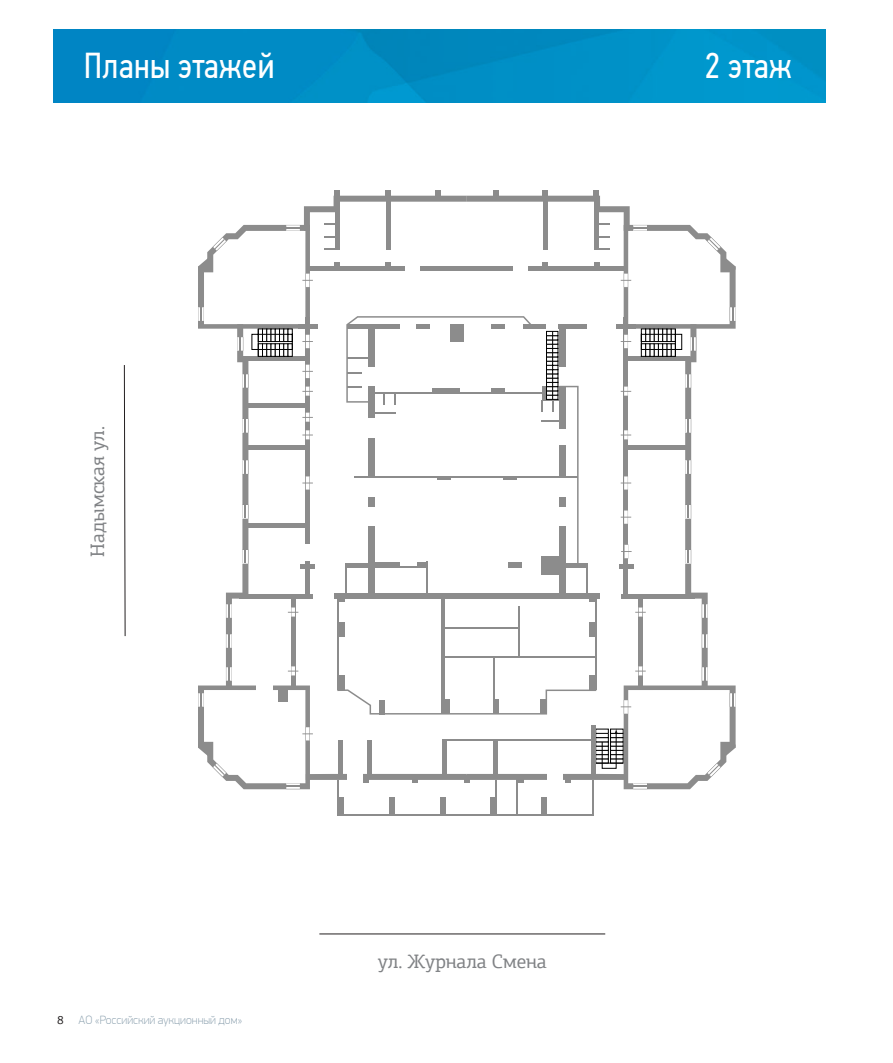
<style>
.page{position:relative;width:893px;height:1063px;background:#fff}
.page>*{position:absolute;margin:0;border:0;box-sizing:border-box;transform-origin:0 0}
.t1{font:36px "PF Din Text Cond Pro";letter-spacing:.01em;color:#fff}
.Sidebar_Right_Text{font:19.5px "PF Agora Slab Pro";letter-spacing:-.01em;color:#808285}
.t2{font:100 12px "PF Din Display Pro";color:#8ca1af}
.s1{font-family:"PF Agora Slab Pro";font-weight:400;color:#231f20}
</style>
<div class="page">
<img style="left:54px;top:30px;width:772px;height:72px">
<svg style="left:226px;top:196px;width:241px;height:584px"></svg>
<div style="left:386px;top:199px;width:5px;height:50px;background:#8c8c8c"></div>
<div style="left:338px;top:797px;width:5px;height:17px;background:#8c8c8c"></div>
<div style="left:389px;top:797px;width:6px;height:17px;background:#8c8c8c"></div>
<div style="left:440px;top:797px;width:6px;height:17px;background:#8c8c8c"></div>
<div style="left:490px;top:797px;width:6px;height:17px;background:#8c8c8c"></div>
<div style="left:541px;top:797px;width:6px;height:17px;background:#8c8c8c"></div>
<div style="left:335px;top:199px;width:5px;height:50px;background:#8c8c8c"></div>
<div style="left:385px;top:191px;width:6px;height:7px;background:#8c8c8c"></div>
<div style="left:385px;top:262px;width:6px;height:8px;background:#8c8c8c"></div>
<div style="left:334px;top:262px;width:6px;height:8px;background:#8c8c8c"></div>
<div style="left:339px;top:594px;width:6px;height:8px;background:#8c8c8c"></div>
<div style="left:339px;top:622px;width:6px;height:15px;background:#8c8c8c"></div>
<div style="left:334px;top:191px;width:6px;height:7px;background:#8c8c8c"></div>
<div style="left:435px;top:191px;width:6px;height:7px;background:#8c8c8c"></div>
<div style="left:334px;top:593px;width:133px;height:6px;background:#8c8c8c"></div>
<div style="left:370px;top:562px;width:57px;height:6px;background:#8c8c8c"></div>
<div style="left:368px;top:438px;width:6px;height:39px;background:#8c8c8c"></div>
<div style="left:368px;top:497px;width:6px;height:9px;background:#8c8c8c"></div>
<div style="left:368px;top:387px;width:6px;height:31px;background:#8c8c8c"></div>
<div style="left:368px;top:526px;width:6px;height:72px;background:#8c8c8c"></div>
<hr style="left:355px;top:476px;width:112px;height:2px;background:#8c8c8c">
<hr style="left:345px;top:564px;width:2px;height:31px;background:#8c8c8c">
<hr style="left:337px;top:597px;width:2px;height:93px;background:#8c8c8c">
<hr style="left:337px;top:780px;width:2px;height:36px;background:#8c8c8c">
<hr style="left:592px;top:780px;width:2px;height:36px;background:#8c8c8c">
<hr style="left:427px;top:562px;width:1px;height:33px;background:#8c8c8c">
<svg style="left:243px;top:374px;width:5px;height:14px"></svg>
<svg style="left:243px;top:419px;width:5px;height:14px"></svg>
<svg style="left:243px;top:460px;width:5px;height:14px"></svg>
<svg style="left:243px;top:505px;width:5px;height:13px"></svg>
<svg style="left:243px;top:550px;width:5px;height:13px"></svg>
<svg style="left:226px;top:604px;width:6px;height:14px"></svg>
<svg style="left:226px;top:634px;width:6px;height:14px"></svg>
<svg style="left:198px;top:225px;width:115px;height:132px"></svg>
<svg style="left:302px;top:364px;width:11px;height:14px"></svg>
<svg style="left:302px;top:476px;width:11px;height:14px"></svg>
<svg style="left:302px;top:386px;width:11px;height:10px"></svg>
<svg style="left:302px;top:412px;width:11px;height:10px"></svg>
<svg style="left:302px;top:430px;width:11px;height:10px"></svg>
<svg style="left:288px;top:607px;width:10px;height:10px"></svg>
<svg style="left:198px;top:666px;width:115px;height:123px"></svg>
<hr style="left:437px;top:476px;width:14px;height:3px;background:#8c8c8c">
<svg style="left:467px;top:196px;width:241px;height:470px"></svg>
<hr style="left:543px;top:199px;width:4px;height:50px;background:#8c8c8c">
<hr style="left:594px;top:199px;width:4px;height:50px;background:#8c8c8c">
<div style="left:542px;top:191px;width:6px;height:7px;background:#8c8c8c"></div>
<div style="left:542px;top:262px;width:6px;height:8px;background:#8c8c8c"></div>
<div style="left:594px;top:262px;width:6px;height:8px;background:#8c8c8c"></div>
<div style="left:589px;top:594px;width:6px;height:8px;background:#8c8c8c"></div>
<div style="left:589px;top:622px;width:6px;height:15px;background:#8c8c8c"></div>
<div style="left:593px;top:191px;width:6px;height:7px;background:#8c8c8c"></div>
<div style="left:493px;top:191px;width:6px;height:7px;background:#8c8c8c"></div>
<div style="left:467px;top:593px;width:132px;height:6px;background:#8c8c8c"></div>
<div style="left:560px;top:327px;width:6px;height:40px;background:#8c8c8c"></div>
<div style="left:560px;top:526px;width:6px;height:72px;background:#8c8c8c"></div>
<hr style="left:467px;top:476px;width:111px;height:2px;background:#8c8c8c">
<hr style="left:368px;top:393px;width:178px;height:1px;background:#8c8c8c">
<hr style="left:338px;top:814px;width:255px;height:2px;background:#8c8c8c">
<hr style="left:587px;top:564px;width:1px;height:31px;background:#8c8c8c">
<hr style="left:595px;top:597px;width:1px;height:93px;background:#8c8c8c">
<svg style="left:685px;top:374px;width:6px;height:14px"></svg>
<svg style="left:685px;top:419px;width:6px;height:14px"></svg>
<svg style="left:685px;top:460px;width:6px;height:14px"></svg>
<svg style="left:685px;top:505px;width:6px;height:13px"></svg>
<svg style="left:685px;top:550px;width:6px;height:13px"></svg>
<svg style="left:702px;top:604px;width:6px;height:14px"></svg>
<svg style="left:702px;top:634px;width:6px;height:14px"></svg>
<svg style="left:621px;top:225px;width:115px;height:132px"></svg>
<svg style="left:621px;top:476px;width:10px;height:14px"></svg>
<svg style="left:621px;top:510px;width:10px;height:14px"></svg>
<svg style="left:621px;top:545px;width:11px;height:14px"></svg>
<svg style="left:621px;top:386px;width:10px;height:10px"></svg>
<svg style="left:621px;top:430px;width:10px;height:10px"></svg>
<svg style="left:635px;top:607px;width:11px;height:10px"></svg>
<div style="left:541px;top:557px;width:20px;height:18px;background:#8c8c8c"></div>
<div style="left:278px;top:687px;width:9px;height:15px;background:#8c8c8c"></div>
<div style="left:400px;top:554px;width:17px;height:12px;background:#fff"></div>
<div style="left:303px;top:544px;width:13px;height:16px;background:#fff"></div>
<div style="left:256px;top:684px;width:16px;height:13px;background:#fff"></div>
<svg style="left:324px;top:236px;width:11px;height:2px"></svg>
<svg style="left:346px;top:316px;width:185px;height:88px"></svg>
<svg style="left:374px;top:413px;width:21px;height:1px"></svg>
<svg style="left:541px;top:400px;width:2px;height:12px"></svg>
<hr style="left:541px;top:420px;width:22px;height:2px;background:#8c8c8c">
<hr style="left:542px;top:399px;width:20px;height:2px;background:#8c8c8c">
<svg style="left:546px;top:361px;width:12px;height:4px"></svg>
<svg style="left:546px;top:357px;width:12px;height:4px"></svg>
<svg style="left:546px;top:353px;width:12px;height:4px"></svg>
<svg style="left:546px;top:349px;width:12px;height:4px"></svg>
<svg style="left:546px;top:344px;width:12px;height:5px"></svg>
<svg style="left:546px;top:340px;width:12px;height:4px"></svg>
<svg style="left:546px;top:336px;width:12px;height:4px"></svg>
<svg style="left:546px;top:331px;width:12px;height:5px"></svg>
<svg style="left:546px;top:395px;width:12px;height:5px"></svg>
<svg style="left:546px;top:391px;width:12px;height:4px"></svg>
<svg style="left:546px;top:387px;width:12px;height:4px"></svg>
<svg style="left:546px;top:383px;width:12px;height:4px"></svg>
<svg style="left:546px;top:378px;width:12px;height:5px"></svg>
<svg style="left:546px;top:374px;width:12px;height:4px"></svg>
<svg style="left:546px;top:370px;width:12px;height:4px"></svg>
<div style="left:546px;top:365px;width:12px;height:5px;background:#fefefe"></div>
<div style="left:546px;top:365px;width:12px;height:5px;border:1px solid #000"></div>
<hr style="left:552px;top:331px;width:1px;height:68px;background:#000">
<div style="left:547px;top:323px;width:11px;height:7px;background:#fff"></div>
<svg style="left:560px;top:386px;width:19px;height:177px"></svg>
<svg style="left:337px;top:666px;width:399px;height:123px"></svg>
<hr style="left:442px;top:595px;width:3px;height:119px;background:#8c8c8c">
<hr style="left:443px;top:627px;width:76px;height:2px;background:#8c8c8c">
<hr style="left:518px;top:606px;width:2px;height:51px;background:#8c8c8c">
<hr style="left:493px;top:657px;width:1px;height:57px;background:#8c8c8c">
<hr style="left:496px;top:780px;width:1px;height:35px;background:#8c8c8c">
<hr style="left:517px;top:780px;width:1px;height:35px;background:#8c8c8c">
<hr style="left:443px;top:656px;width:152px;height:1px;background:#8c8c8c">
<hr style="left:442px;top:739px;width:151px;height:2px;background:#8c8c8c">
<svg style="left:598px;top:248px;width:12px;height:1px"></svg>
<svg style="left:598px;top:236px;width:12px;height:2px"></svg>
<svg style="left:598px;top:224px;width:12px;height:1px"></svg>
<svg style="left:124px;top:365px;width:2px;height:272px"></svg>
<hr style="left:319px;top:934px;width:286px;height:1px;background:#231f20">
<p class="t1" style="left:84px;top:44px;width:192px">Планы этажей</p>
<p class="t1" style="left:705px;top:44px;width:88px">2 этаж</p>
<p class="Sidebar_Right_Text" style="left:86px;top:557px;width:132px;rotate:-90deg">Надымская ул.</p>
<p class="t2" style="left:57px;top:1013px;width:187px"><span class="s1">8</span> АО «Российский аукционный дом»</p>
<p class="Sidebar_Right_Text" style="left:378px;top:950px;width:171px">ул. Журнала Смена</p>
</div>
